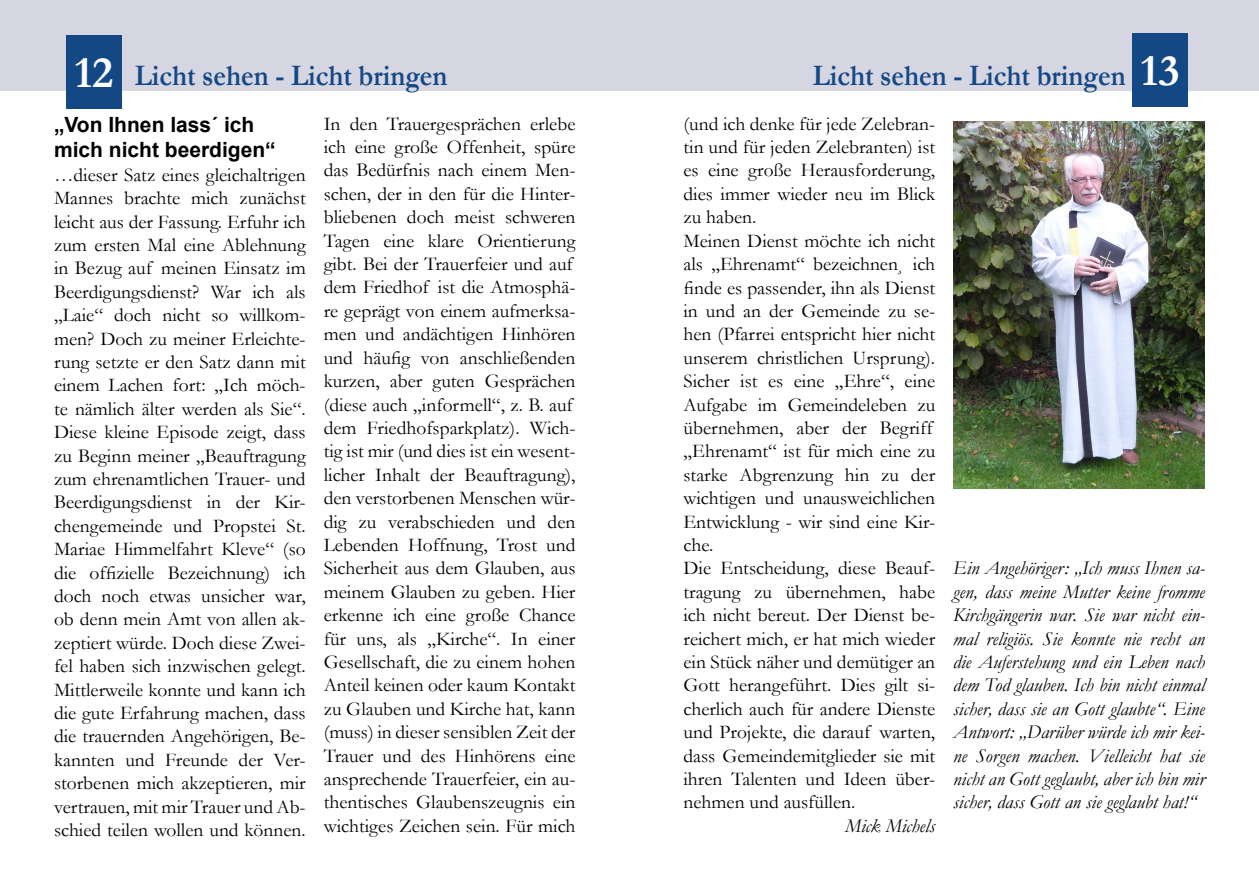
<style>
.page{position:relative;width:1259px;height:893px;background:#fff}
.page>*{position:absolute;margin:0;border:0;box-sizing:border-box;transform-origin:0 0}
.t1{font:700 45px "Garamond";color:#fff}
.t2{font:700 30px "Garamond";color:#144885;scale:.9 1}
.t3{font:700 21px/25.2px "Arial";color:#000}
.t4{font:19.5px/23.4px "Garamond";color:#000}
.t5{font:italic 19.5px/23.4px "Garamond";color:#000;text-align:justify}
</style>
<div class="page">
<div style="left:0;top:0;width:629px;height:90px;background:#d6d6e2"></div>
<div style="left:629px;top:0;width:630px;height:90px;background:#d6d6e2"></div>
<div style="left:1132px;top:33px;width:55px;height:74px;background:#144885"></div>
<div style="left:66px;top:35px;width:56px;height:74px;background:#144885"></div>
<img style="left:954px;top:121px;width:250px;height:367px">
<h1 class="t1" style="left:74px;top:42px;width:40px">12</h1>
<h1 class="t1" style="left:1140px;top:40px;width:40px">13</h1>
<p class="t4" style="left:683px;top:111px;width:253px">(und ich denke für jede Zelebran&shy;tin und für jeden Zelebranten) ist es eine große Herausforderung, dies immer wieder neu im Blick zu haben.<br>Meinen Dienst möchte ich nicht als „Ehrenamt“ bezeichnen¸ ich finde es passender, ihn als Dienst in und an der Gemeinde zu se&shy;hen (Pfarrei entspricht hier nicht unserem christlichen Ursprung).<br>Sicher ist es eine „Ehre“, eine<br>Aufgabe im Gemeindeleben zu übernehmen, aber der Begriff „Ehrenamt“ ist für mich eine zu starke Abgrenzung hin zu der wichtigen und unausweichlichen<br>Entwicklung - wir sind eine Kir&shy;che.<br>Die Entscheidung, diese Beauf&shy;tragung zu übernehmen, habe ich nicht bereut. Der Dienst be&shy;reichert mich, er hat mich wieder ein Stück näher und demütiger an<br>Gott herangeführt. Dies gilt si&shy;cherlich auch für andere Dienste und Projekte, die darauf warten, dass Gemeindemitglieder sie mit ihren Talenten und Ideen über&shy;nehmen und ausfüllen.</p>
<p class="t5" style="left:845px;top:813px;width:92px">Mick Michels</p>
<h2 class="t2" style="left:135px;top:55px;width:349px">Licht sehen - Licht bringen</h2>
<h2 class="t2" style="left:812px;top:55px;width:349px">Licht sehen - Licht bringen</h2>
<p class="t3" style="left:54px;top:112px;width:223px">„Von Ihnen lass´ ich mich nicht beerdigen“</p>
<p class="t4" style="left:54px;top:162px;width:253px;text-align:justify">…dieser Satz eines gleichaltrigen Mannes brachte mich zunächst leicht aus der Fassung. Erfuhr ich zum ersten Mal eine Ablehnung in Bezug auf meinen Einsatz im Beerdigungsdienst? War ich als „Laie“ doch nicht so willkom&shy;men? Doch zu meiner Erleichte&shy;rung setzte er den Satz dann mit einem Lachen fort: „Ich möch&shy;te nämlich älter werden als Sie“.<br>Diese kleine Episode zeigt, dass zu Beginn meiner „Beauftragung zum ehrenamtlichen Trauer- und Beerdigungsdienst in der Kir&shy;chengemeinde und Propstei St.<br>Mariae Himmelfahrt Kleve“ (so die offizielle Bezeichnung) ich doch noch etwas unsicher war, ob denn mein Amt von allen ak&shy;zeptiert würde. Doch diese Zwei&shy;fel haben sich inzwischen gelegt.<br>Mittlerweile konnte und kann ich die gute Erfahrung machen, dass die trauernden Angehörigen, Be&shy;kannten und Freunde der Ver&shy;storbenen mich akzeptieren, mir vertrauen, mit mir Trauer und Ab&shy;schied teilen wollen und können.</p>
<p class="t4" style="left:324px;top:111px;width:253px">In den Trauergesprächen erlebe ich eine große Offenheit, spüre das Bedürfnis nach einem Men&shy;schen, der in den für die Hinter&shy;bliebenen doch meist schweren<br>Tagen eine klare Orientierung gibt. Bei der Trauerfeier und auf dem Friedhof ist die Atmosphä&shy;re geprägt von einem aufmerksa&shy;men und andächtigen Hinhören und häufig von anschließenden kurzen, aber guten Gesprächen (diese auch „informell“, z. B. auf dem Friedhofsparkplatz). Wich&shy;tig ist mir (und dies ist ein wesent&shy;licher Inhalt der Beauftragung), den verstorbenen Menschen wür&shy;dig zu verabschieden und den<br>Lebenden Hoffnung, Trost und<br>Sicherheit aus dem Glauben, aus meinem Glauben zu geben. Hier erkenne ich eine große Chance für uns, als „Kirche“. In einer<br>Gesellschaft, die zu einem hohen<br>Anteil keinen oder kaum Kontakt zu Glauben und Kirche hat, kann (muss) in dieser sensiblen Zeit der<br>Trauer und des Hinhörens eine ansprechende Trauerfeier, ein au&shy;thentisches Glaubenszeugnis ein wichtiges Zeichen sein. Für mich</p>
<p class="t5" style="left:953px;top:556px;width:253px">Ein Angehöriger: „Ich muss Ihnen sa&shy;gen, dass meine Mutter keine fromme Kirchgängerin war. Sie war nicht ein&shy;mal religiös. Sie konnte nie recht an die Auferstehung und ein Leben nach dem Tod glauben. Ich bin nicht einmal sicher, dass sie an Gott glaubte“. Eine Antwort: „Darüber würde ich mir kei&shy;ne Sorgen machen. Vielleicht hat sie nicht an Gott geglaubt, aber ich bin mir sicher, dass Gott an sie geglaubt hat!“</p>
</div>
